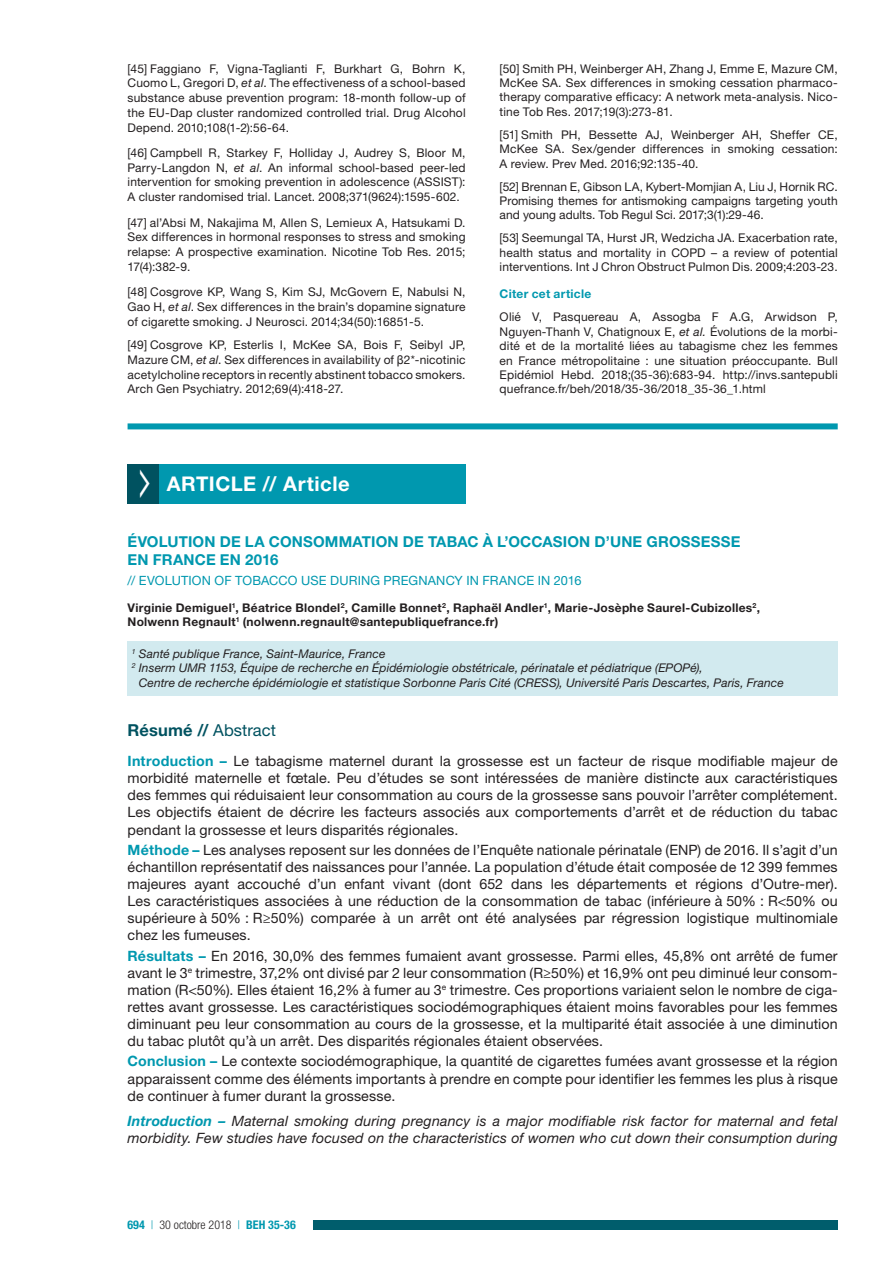
<style>
.page{position:relative;width:893px;height:1263px;background:#fff}
.page>*{position:absolute;margin:0;border:0;box-sizing:border-box;transform-origin:0 0}
.t1{font:700 20.25px "Helvetica Neue LT Std";letter-spacing:.025em;color:#fff}
.t2{font:700 16.5px "Helvetica Neue LT Std";letter-spacing:.01em;color:#005260}
.t3{font:700 15px/18px "Helvetica Neue LT Std";letter-spacing:.01em;color:#0098af}
.t4{font:14.25px/17.1px "Helvetica Neue LT Std";letter-spacing:.005em;color:#231f20;text-align:justify}
.t5{font:italic 14.25px/17.1px "Helvetica Neue LT Std";letter-spacing:.01em;color:#231f20}
.t6{font:12.75px "Helvetica Neue LT Std";letter-spacing:.01em;color:#0098af}
.t7{font:12px/14.7px "Helvetica Neue LT Std";letter-spacing:.01em;color:#231f20;text-align:justify}
.t8{font:italic 12px "Helvetica Neue LT Std";letter-spacing:.005em;color:#231f20}
.t9{font:700 12px/14.4px "Helvetica Neue LT Std";letter-spacing:.025em;color:#231f20}
.t10{font:300 condensed 12px "Helvetica Neue LT Std";color:#231f20}
.t11{font:700 12px "Helvetica Neue LT Std";letter-spacing:.025em;color:#0098af}
.s1{font-style:italic}
.s2{font-family:"Arial"}
.s3{font-weight:400}
.s4{font-weight:700;color:#0098af}
.s5{color:#0098af}
</style>
<div class="page">
<div style="left:242px;top:1221px;width:596px;height:9px;background:#005d6c"></div>
<div style="left:110px;top:1219px;width:203px;height:12px;background:#fff"></div>
<div style="left:159px;top:464px;width:307px;height:39px;background:#0098af"></div>
<div style="left:128px;top:641px;width:710px;height:54px;background:#d2eaef"></div>
<div style="left:128px;top:423px;width:710px;height:6px;background:#0098af"></div>
<div style="left:128px;top:464px;width:31px;height:39px;background:#005260"></div>
<p class="t7" style="left:128px;top:61px;width:340px">[45] Faggiano F, Vigna-Taglianti F, Burkhart G, Bohrn K, Cuomo L, Gregori D, <span class="s1">et al</span>. The effectiveness of a school-based substance abuse prevention program: 18-month follow-up of the EU-Dap cluster randomized controlled trial. Drug Alcohol Depend. 2010;108(1-2):56-64.</p>
<p class="t7" style="left:128px;top:145px;width:340px">[46] Campbell R, Starkey F, Holliday J, Audrey S, Bloor M, Parry-Langdon N, <span class="s1">et al</span>. An informal school-based peer-led intervention for smoking prevention in adolescence (ASSIST):<br>A cluster randomised trial. Lancet. 2008;371(9624):1595-602.</p>
<p class="t7" style="left:128px;top:215px;width:340px">[47] al’Absi M, Nakajima M, Allen S, Lemieux A, Hatsukami D.<br>Sex differences in hormonal responses to stress and smoking relapse: A prospective examination. Nicotine Tob Res. 2015; 17(4):382-9.</p>
<p class="t7" style="left:128px;top:285px;width:340px">[48] Cosgrove KP, Wang S, Kim SJ, McGovern E, Nabulsi N, Gao H, <span class="s1">et al</span>. Sex differences in the brain’s dopamine signature of cigarette smoking. J Neurosci. 2014;34(50):16851-5.</p>
<p class="t7" style="left:128px;top:337px;width:340px">[49] Cosgrove KP, Esterlis I, McKee SA, Bois F, Seibyl JP, Mazure CM, <span class="s1">et al</span>. Sex differences in availability of <span class="s2">β</span>2*-nicotinic acetylcholine receptors in recently abstinent tobacco smokers.<br>Arch Gen Psychiatry. 2012;69(4):418-27.</p>
<h1 class="t1" style="left:167px;top:471px;width:184px">ARTICLE // Article</h1>
<p class="t7" style="left:500px;top:61px;width:340px">[50] Smith PH, Weinberger AH, Zhang J, Emme E, Mazure CM, McKee SA. Sex differences in smoking cessation pharmaco&shy;therapy comparative efficacy: A network meta-analysis. Nico&shy;tine Tob Res. 2017;19(3):273-81.</p>
<p class="t7" style="left:500px;top:127px;width:340px">[51] Smith PH, Bessette AJ, Weinberger AH, Sheffer CE, McKee SA. Sex/gender differences in smoking cessation:<br>A review. Prev Med. 2016;92:135-40.</p>
<p class="t7" style="left:500px;top:179px;width:340px">[52] Brennan E, Gibson LA, Kybert-Momjian A, Liu J, Hornik RC.<br>Promising themes for antismoking campaigns targeting youth and young adults. Tob Regul Sci. 2017;3(1):29-46.</p>
<p class="t7" style="left:500px;top:231px;width:340px">[53] Seemungal TA, Hurst JR, Wedzicha JA. Exacerbation rate, health status and mortality in COPD – a review of potential interventions. Int J Chron Obstruct Pulmon Dis. 2009;4:203-23.</p>
<p class="t11" style="left:500px;top:287px;width:93px">Citer cet article</p>
<p class="t7" style="left:500px;top:310px;width:340px">Olié V, Pasquereau A, Assogba F A.G, Arwidson P, Nguyen-Thanh V, Chatignoux E, <span class="s1">et al.</span> Évolutions de la morbi&shy;dité et de la mortalité liées au tabagisme chez les femmes en France métropolitaine : une situation préoccupante. Bull Epidémiol Hebd. 2018;(35-36):683-94. http://invs.santepubli quefrance.fr/beh/2018/35-36/2018_35-36_1.html</p>
<p class="t3" style="left:128px;top:533px;width:614px">ÉVOLUTION DE LA CONSOMMATION DE TABAC À L’OCCASION D’UNE GROSSESSE<br>EN FRANCE EN 2016</p>
<p class="t6" style="left:128px;top:573px;width:455px">// EVOLUTION OF TOBACCO USE DURING PREGNANCY IN FRANCE IN 2016</p>
<p class="t9" style="left:128px;top:600px;width:634px">Virginie Demiguel<sup>1</sup>, Béatrice Blondel<sup>2</sup>, Camille Bonnet<sup>2</sup>, Raphaël Andler<sup>1</sup>, Marie-Josèphe Saurel-Cubizolles<sup>2</sup>,<br>Nolwenn Regnault<sup>1</sup> (nolwenn.regnault@santepubliquefrance.fr)</p>
<p class="t8" style="left:132px;top:646px;width:255px"><sup>1</sup> Santé publique France, Saint-Maurice, France</p>
<p class="t8" style="left:132px;top:661px;width:572px"><sup>2</sup> Inserm UMR 1153, Équipe de recherche en Épidémiologie obstétricale, périnatale et pédiatrique (EPOPé),</p>
<p class="t8" style="left:139px;top:675px;width:647px">Centre de recherche épidémiologie et statistique Sorbonne Paris Cité (CRESS), Université Paris Descartes, Paris, France</p>
<h2 class="t2" style="left:128px;top:720px;width:150px">Résumé // <span class="s3">Abstract</span></h2>
<p class="t4" style="left:128px;top:752px;width:712px"><span class="s4">Introduction –</span> Le tabagisme maternel durant la grossesse est un facteur de risque modifiable majeur de morbidité maternelle et fœtale. Peu d’études se sont intéressées de manière distincte aux caractéristiques des femmes qui réduisaient leur consommation au cours de la grossesse sans pouvoir l’arrêter complétement.<br>Les objectifs étaient de décrire les facteurs associés aux comportements d’arrêt et de réduction du tabac pendant la grossesse et leurs disparités régionales.</p>
<p class="t4" style="left:128px;top:841px;width:712px"><span class="s4">Méthode –</span> Les analyses reposent sur les données de l’Enquête nationale périnatale (ENP) de 2016. Il s’agit d’un échantillon représentatif des naissances pour l’année. La population d’étude était composée de 12 399 femmes majeures ayant accouché d’un enfant vivant (dont 652 dans les départements et régions d’Outre-mer).<br>Les caractéristiques associées à une réduction de la consommation de tabac (inférieure à 50% : R&lt;50% ou supérieure à 50% : R≥50%) comparée à un arrêt ont été analysées par régression logistique multinomiale chez les fumeuses.</p>
<p class="t4" style="left:128px;top:947px;width:712px"><span class="s4">Résultats –</span> En 2016, 30,0% des femmes fumaient avant grossesse. Parmi elles, 45,8% ont arrêté de fumer avant le 3<sup>e</sup> trimestre, 37,2% ont divisé par 2 leur consommation (R≥50%) et 16,9% ont peu diminué leur consom&shy;mation (R&lt;50%). Elles étaient 16,2% à fumer au 3<sup>e</sup> trimestre. Ces proportions variaient selon le nombre de ciga&shy;rettes avant grossesse. Les caractéristiques sociodémographiques étaient moins favorables pour les femmes diminuant peu leur consommation au cours de la grossesse, et la multiparité était associée à une diminution du tabac plutôt qu’à un arrêt. Des disparités régionales étaient observées.</p>
<p class="t4" style="left:128px;top:1052px;width:712px"><span class="s4">Conclusion –</span> Le contexte sociodémographique, la quantité de cigarettes fumées avant grossesse et la région apparaissent comme des éléments importants à prendre en compte pour identifier les femmes les plus à risque de continuer à fumer durant la grossesse.</p>
<p class="t5" style="left:128px;top:1112px;width:712px"><span class="s4">Introduction –</span> Maternal smoking during pregnancy is a major modifiable risk factor for maternal and fetal morbidity. Few studies have focused on the characteristics of women who cut down their consumption during</p>
<p class="t10" style="left:128px;top:1218px;width:170px"><span class="s4">694</span> <span class="s5">|</span> 30 octobre 2018 <span class="s5">|</span> <span class="s4">BEH 35-36</span></p>
</div>
